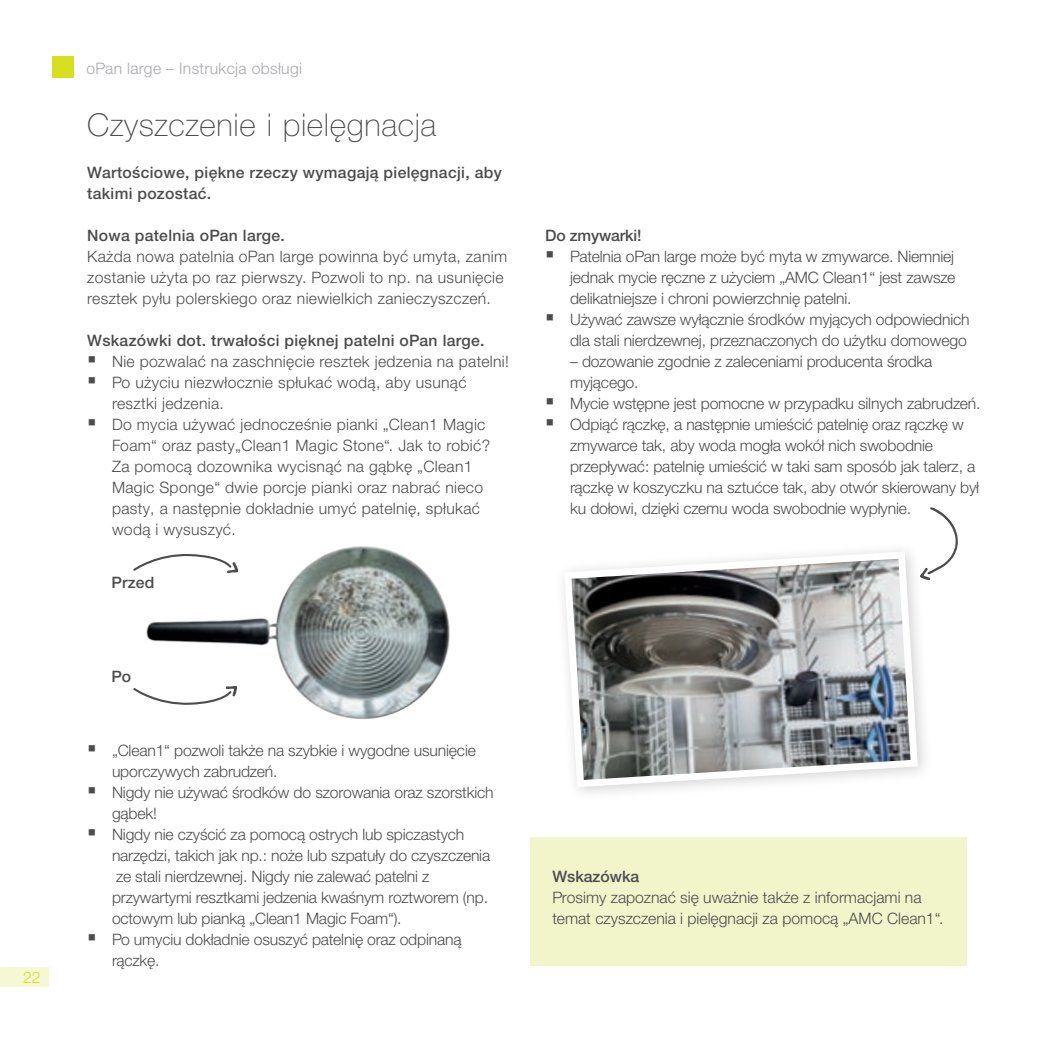
<style>
.page{position:relative;width:1041px;height:1041px;background:#fff}
.page>*{position:absolute;margin:0;border:0;box-sizing:border-box;transform-origin:0 0}
.t1{font:100 31.5px "Helvetica Neue LTW1 G";letter-spacing:.02em;color:#4b4c4d}
.t2{font:300 15.75px/21px "Helvetica Neue LTW1 G";letter-spacing:-.01em;color:#4b4c4d}
.t3{font:300 15.75px/21px "Helvetica Neue LTW1 G";letter-spacing:.02em;color:#4b4c4d}
.t4{font:500 15.75px/21px "Helvetica Neue LTW1 G";letter-spacing:.02em;color:#4b4c4d}
.t5{font:300 15.75px "Helvetica Neue LTW1 G";letter-spacing:.02em;color:#a8a9ad}
.t6{font:500 15.75px "Helvetica Neue LTW1 G";letter-spacing:-.01em;color:#4b4c4d}
.t7{font:500 15.75px "Helvetica Neue LTW1 G";color:#4b4c4d}
.t8{font:300 15.75px "Helvetica Neue LTW1 G";color:#d6df21}
</style>
<div class="page">
<div style="left:0;top:967px;width:49px;height:20px;background:#f6f8d3"></div>
<div style="left:52px;top:56px;width:22px;height:22px;background:#d6df21"></div>
<div style="left:530px;top:837px;width:437px;height:129px;background:#f2f4ca"></div>
<img style="left:146px;top:546px;width:304px;height:173px">
<svg style="left:563px;top:550px;width:358px;height:241px"></svg>
<svg style="left:920px;top:507px;width:38px;height:73px"></svg>
<svg style="left:133px;top:554px;width:105px;height:19px"></svg>
<svg style="left:133px;top:686px;width:104px;height:19px"></svg>
<p class="t8" style="left:23px;top:968px;width:19px">22</p>
<p class="t5" style="left:86px;top:58px;width:217px">oPan large – Instrukcja obsługi</p>
<h1 class="t1" style="left:87px;top:106px;width:351px">Czyszczenie i pielęgnacja</h1>
<p class="t4" style="left:87px;top:162px;width:416px">Wartościowe, piękne rzeczy wymagają pielęgnacji, aby takimi pozostać.</p>
<p class="t4" style="left:87px;top:225px;width:199px">Nowa patelnia oPan large.</p>
<p class="t3" style="left:87px;top:246px;width:421px">Każda nowa patelnia oPan large powinna być umyta, zanim zostanie użyta po raz pierwszy. Pozwoli to np. na usunięcie resztek pyłu polerskiego oraz niewielkich zanieczyszczeń.</p>
<p class="t4" style="left:87px;top:330px;width:399px">Wskazówki dot. trwałości pięknej patelni oPan large.</p>
<p class="t3" style="left:112px;top:351px;width:398px">Nie pozwalać na zaschnięcie resztek jedzenia na patelni!<br>Po użyciu niezwłocznie spłukać wodą, aby usunąć resztki jedzenia.<br>Do mycia używać jednocześnie pianki „Clean1 Magic Foam“ oraz pasty„Clean1 Magic Stone“. Jak to robić?<br>Za pomocą dozownika wycisnąć na gąbkę „Clean1<br>Magic Sponge“ dwie porcje pianki oraz nabrać nieco pasty, a następnie dokładnie umyć patelnię, spłukać wodą i wysuszyć.</p>
<p class="t4" style="left:112px;top:571px;width:45px">Przed</p>
<p class="t4" style="left:112px;top:666px;width:21px">Po</p>
<p class="t2" style="left:112px;top:739px;width:383px">„Clean1“ pozwoli także na szybkie i wygodne usunięcie uporczywych zabrudzeń.<br>Nigdy nie używać środków do szorowania oraz szorstkich gąbek!<br>Nigdy nie czyścić za pomocą ostrych lub spiczastych narzędzi, takich jak np.: noże lub szpatuły do czyszczenia ze stali nierdzewnej. Nigdy nie zalewać patelni z przywartymi resztkami jedzenia kwaśnym roztworem (np. octowym lub pianką „Clean1 Magic Foam“).<br>Po umyciu dokładnie osuszyć patelnię oraz odpinaną rączkę.</p>
<p class="t6" style="left:545px;top:226px;width:98px">Do zmywarki!</p>
<p class="t2" style="left:570px;top:246px;width:401px">Patelnia oPan large może być myta w zmywarce. Niemniej jednak mycie ręczne z użyciem „AMC Clean1“ jest zawsze delikatniejsze i chroni powierzchnię patelni.<br>Używać zawsze wyłącznie środków myjących odpowiednich dla stali nierdzewnej, przeznaczonych do użytku domowego</p>
<p class="t2" style="left:570px;top:351px;width:412px">– dozowanie zgodnie z zaleceniami producenta środka myjącego.<br>Mycie wstępne jest pomocne w przypadku silnych zabrudzeń.<br>Odpiąć rączkę, a następnie umieścić patelnię oraz rączkę w zmywarce tak, aby woda mogła wokół nich swobodnie przepływać: patelnię umieścić w taki sam sposób jak talerz, a rączkę w koszyczku na sztućce tak, aby otwór skierowany był ku dołowi, dzięki czemu woda swobodnie wypłynie.</p>
<p class="t7" style="left:552px;top:866px;width:88px">Wskazówka</p>
<p class="t2" style="left:552px;top:886px;width:393px">Prosimy zapoznać się uważnie także z informacjami na temat czyszczenia i pielęgnacji za pomocą „AMC Clean1“.</p>
</div>
